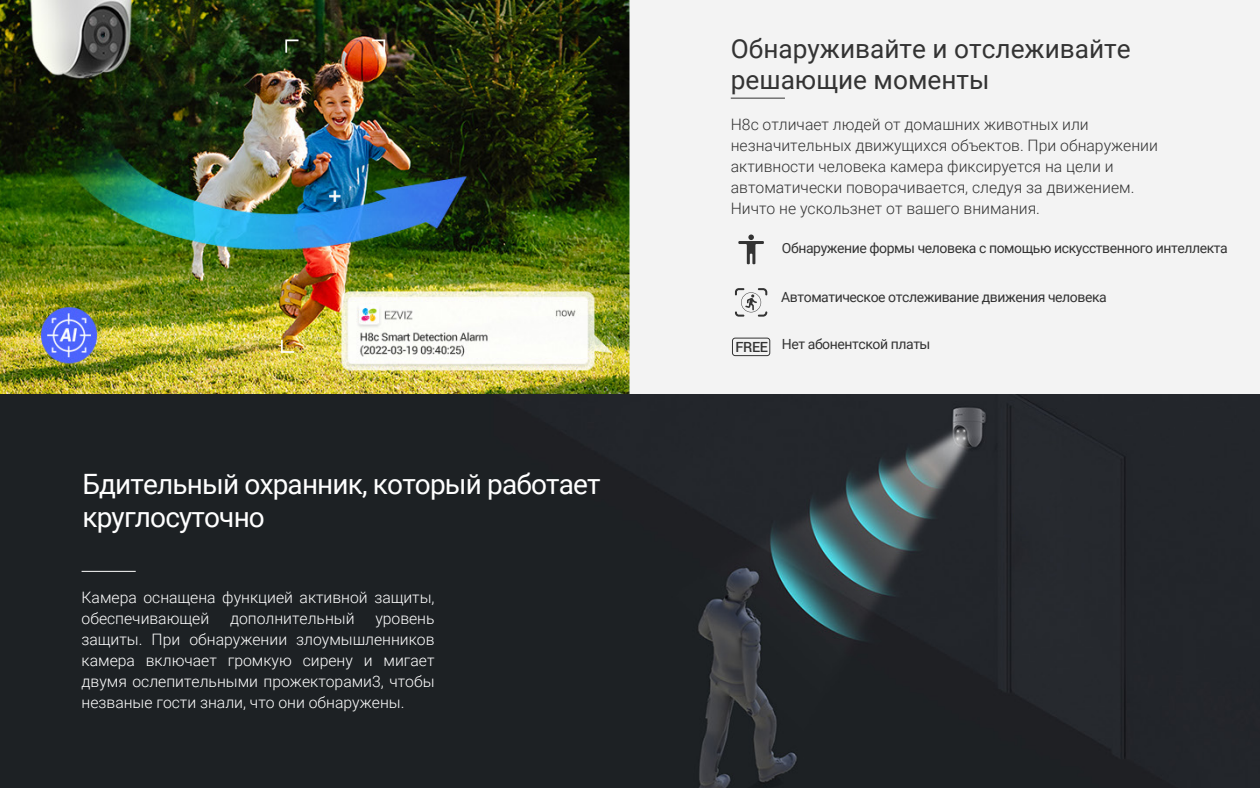
<style>
.page{position:relative;width:1260px;height:788px;background:#fff}
.page>*{position:absolute;margin:0;border:0;box-sizing:border-box;transform-origin:0 0}
.t1{font:28px/33.6px "Roboto";letter-spacing:-.03em;color:#fff}
.t2{font:26.25px/31.5px "Roboto";color:#333}
.t3{font:300 15.75px/21px "Roboto";color:#fff}
.t4{font:300 15.75px/21px "Roboto";color:#333}
.t5{font:14px "Roboto";letter-spacing:-.03em;color:#333}
.t6{font:500 14px "Roboto";color:#333}
</style>
<div class="page">
<img style="left:0;top:0;width:1260px;height:788px">
<hr style="left:731px;top:98px;width:54px;height:1px;background:#333">
<div style="left:732px;top:337px;width:38px;height:19px;border:1px solid #333;border-radius:3px"></div>
<svg style="left:738px;top:234px;width:26px;height:30px"></svg>
<svg style="left:735px;top:288px;width:32px;height:28px"></svg>
<hr style="left:82px;top:571px;width:54px;height:1px;background:#fff">
<h1 class="t1" style="left:82px;top:465px;width:520px">Бдительный охранник, который работает круглосуточно</h1>
<p class="t3" style="left:82px;top:586px;width:355px">Камера оснащена функцией активной защиты, обеспечивающей</p>
<p class="t3" style="left:230px;top:607px;width:126px">дополнительный</p>
<p class="t3" style="left:82px;top:607px;width:355px;text-align:justify;text-indent:294px">уровень защиты. При обнаружении злоумышленников камера включает громкую сирену и мигает двумя ослепительными прожекторами3, чтобы незваные гости знали, что они обнаружены.</p>
<h2 class="t2" style="left:731px;top:32px;width:402px">Обнаруживайте и отслеживайте решающие моменты</h2>
<p class="t4" style="left:731px;top:113px;width:429px">H8c отличает людей от домашних животных или незначительных движущихся объектов. При обнаружении активности человека камера фиксируется на цели и автоматически поворачивается, следуя за движением.<br>Ничто не ускользнет от вашего внимания.</p>
<p class="t5" style="left:782px;top:238px;width:447px">Обнаружение формы человека с помощью искусственного интеллекта</p>
<p class="t5" style="left:781px;top:287px;width:327px">Автоматическое отслеживание движения человека</p>
<p class="t5" style="left:782px;top:334px;width:150px">Нет абонентской платы</p>
<p class="t6" style="left:735px;top:337px;width:34px">FREE</p>
</div>
